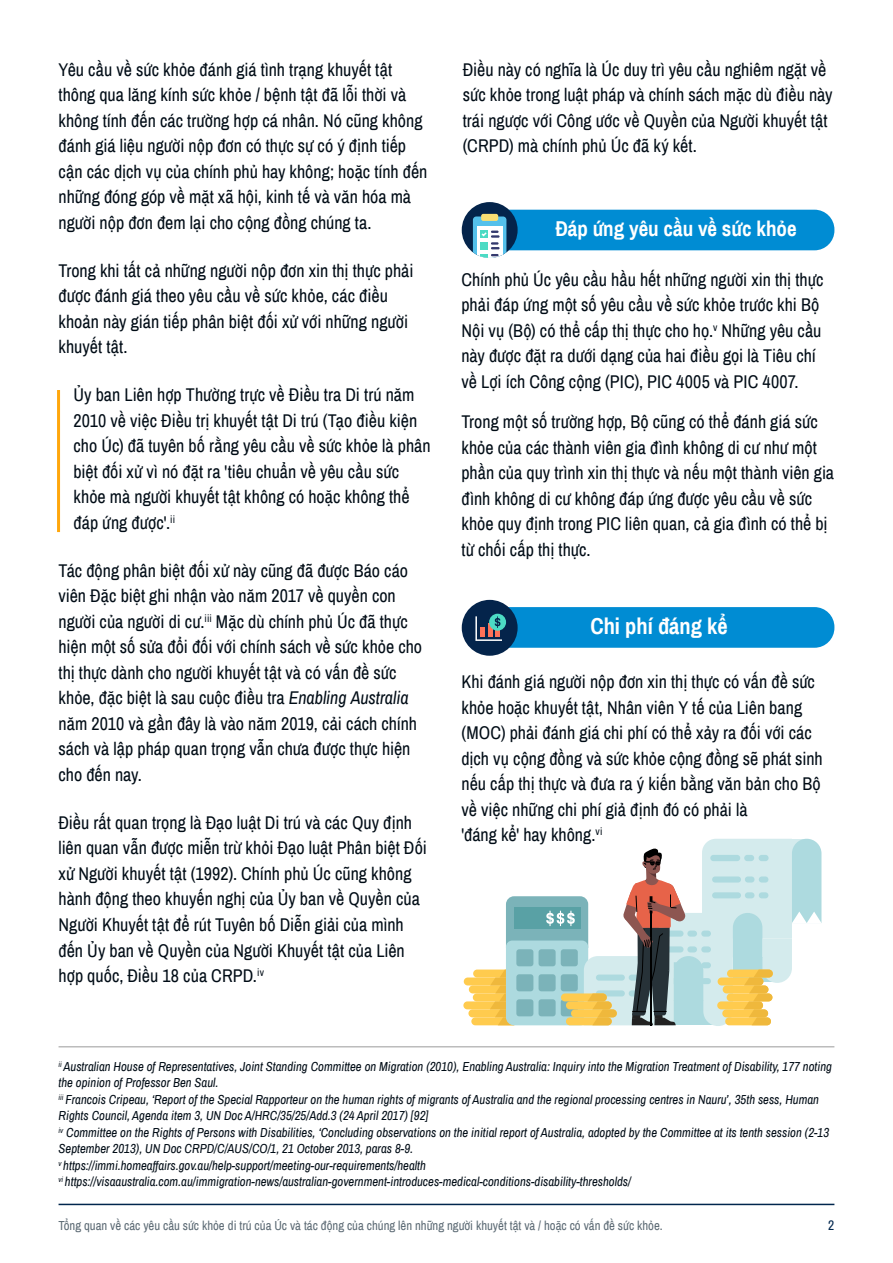
<style>
.page{position:relative;width:893px;height:1263px;background:#fff}
.page>*{position:absolute;margin:0;border:0;box-sizing:border-box;transform-origin:0 0}
.t1{font:700 22.5px "Archivo Narrow";color:#fff}
.t2{font:700 21px "Archivo Narrow";color:#fff}
.t3{font:18px/25.5px "Archivo Narrow";color:#000c16}
.t4{font:13.5px "Archivo Narrow";color:#00264d}
.t5{font:italic 12.75px/16.5px "Archivo Narrow";color:#000c16}
.t6{font:12.75px "Archivo Narrow";color:#5d6b75}
.s1{font-style:italic}
</style>
<div class="page">
<hr style="left:59px;top:1204px;width:775px;height:1px;background:#00264d">
<hr style="left:57px;top:390px;width:3px;height:142px;background:#ffa70d">
<div style="left:484px;top:210px;width:350px;height:40px;background:#008cd3;border-radius:20px"></div>
<div style="left:484px;top:607px;width:350px;height:41px;background:#008cd3;border-radius:20px"></div>
<div style="left:462px;top:202px;width:56px;height:56px;background:#04244b;border-radius:50%"></div>
<div style="left:462px;top:600px;width:56px;height:56px;background:#04244b;border-radius:50%"></div>
<div style="left:489px;top:614px;width:17px;height:17px;background:#4cdbc4;border-radius:50%"></div>
<svg style="left:475px;top:615px;width:28px;height:26px"></svg>
<div style="left:481px;top:214px;width:17px;height:7px;background:#f9df73;border-radius:2px"></div>
<svg style="left:473px;top:216px;width:33px;height:42px"></svg>
<hr style="left:59px;top:1046px;width:775px;height:1px;background:#bcbcbc">
<div style="left:471px;top:1017px;width:46px;height:8px;background:#ffcb4e;border-radius:4px"></div>
<div style="left:468px;top:1009px;width:46px;height:8px;background:#ffcb4e;border-radius:4px"></div>
<div style="left:463px;top:1001px;width:46px;height:8px;background:#ffcb4e;border-radius:4px"></div>
<div style="left:473px;top:993px;width:46px;height:8px;background:#ffcb4e;border-radius:4px"></div>
<div style="left:469px;top:985px;width:46px;height:8px;background:#ffcb4e;border-radius:4px"></div>
<div style="left:464px;top:977px;width:46px;height:8px;background:#ffcb4e;border-radius:4px"></div>
<div style="left:473px;top:969px;width:46px;height:8px;background:#ffcb4e;border-radius:4px"></div>
<svg style="left:490px;top:839px;width:331px;height:187px"></svg>
<p class="t3" style="left:59px;top:56px;width:370px">Yêu cầu về sức khỏe đánh giá tình trạng khuyết tật thông qua lăng kính sức khỏe / bệnh tật đã lỗi thời và không tính đến các trường hợp cá nhân. Nó cũng không đánh giá liệu người nộp đơn có thực sự có ý định tiếp cận các dịch vụ của chính phủ hay không; hoặc tính đến những đóng góp về mặt xã hội, kinh tế và văn hóa mà người nộp đơn đem lại cho cộng đồng chúng ta.</p>
<p class="t3" style="left:59px;top:257px;width:357px">Trong khi tất cả những người nộp đơn xin thị thực phải được đánh giá theo yêu cầu về sức khỏe, các điều khoản này gián tiếp phân biệt đối xử với những người khuyết tật.</p>
<p class="t3" style="left:74px;top:382px;width:359px">Ủy ban Liên hợp Thường trực về Điều tra Di trú năm 2010 về việc Điều trị khuyết tật Di trú (Tạo điều kiện cho Úc) đã tuyên bố rằng yêu cầu về sức khỏe là phân biệt đối xử vì nó đặt ra 'tiêu chuẩn về yêu cầu sức khỏe mà người khuyết tật không có hoặc không thể đáp ứng được'.<sup>ii</sup></p>
<p class="t3" style="left:59px;top:557px;width:365px">Tác động phân biệt đối xử này cũng đã được Báo cáo viên Đặc biệt ghi nhận vào năm 2017 về quyền con người của người di cư.<sup>iii</sup> Mặc dù chính phủ Úc đã thực hiện một số sửa đổi đối với chính sách về sức khỏe cho thị thực dành cho người khuyết tật và có vấn đề sức khỏe, đặc biệt là sau cuộc điều tra <span class="s1">Enabling Australia </span>năm 2010 và gần đây là vào năm 2019, cải cách chính sách và lập pháp quan trọng vẫn chưa được thực hiện cho đến nay.</p>
<p class="t3" style="left:59px;top:809px;width:370px">Điều rất quan trọng là Đạo luật Di trú và các Quy định liên quan vẫn được miễn trừ khỏi Đạo luật Phân biệt Đối xử Người khuyết tật (1992). Chính phủ Úc cũng không hành động theo khuyến nghị của Ủy ban về Quyền của Người Khuyết tật để rút Tuyên bố Diễn giải của mình đến Ủy ban về Quyền của Người Khuyết tật của Liên hợp quốc, Điều 18 của CRPD.<sup>iv</sup></p>
<p class="t3" style="left:463px;top:56px;width:371px">Điều này có nghĩa là Úc duy trì yêu cầu nghiêm ngặt về sức khỏe trong luật pháp và chính sách mặc dù điều này trái ngược với Công ước về Quyền của Người khuyết tật (CRPD) mà chính phủ Úc đã ký kết.</p>
<p class="t2" style="left:555px;top:214px;width:243px">Đáp ứng yêu cầu về sức khỏe</p>
<p class="t3" style="left:461px;top:266px;width:363px">Chính phủ Úc yêu cầu hầu hết những người xin thị thực phải đáp ứng một số yêu cầu về sức khỏe trước khi Bộ Nội vụ (Bộ) có thể cấp thị thực cho họ.<sup>v</sup> Những yêu cầu này được đặt ra dưới dạng của hai điều gọi là Tiêu chí về Lợi ích Công cộng (PIC), PIC 4005 và PIC 4007.</p>
<p class="t3" style="left:461px;top:409px;width:374px">Trong một số trường hợp, Bộ cũng có thể đánh giá sức khỏe của các thành viên gia đình không di cư như một phần của quy trình xin thị thực và nếu một thành viên gia đình không di cư không đáp ứng được yêu cầu về sức khỏe quy định trong PIC liên quan, cả gia đình có thể bị từ chối cấp thị thực.</p>
<p class="t1" style="left:590px;top:611px;width:139px">Chi phí đáng kể</p>
<p class="t3" style="left:461px;top:669px;width:363px">Khi đánh giá người nộp đơn xin thị thực có vấn đề sức khỏe hoặc khuyết tật, Nhân viên Y tế của Liên bang (MOC) phải đánh giá chi phí có thể xảy ra đối với các dịch vụ cộng đồng và sức khỏe cộng đồng sẽ phát sinh nếu cấp thị thực và đưa ra ý kiến bằng văn bản cho Bộ về việc những chi phí giả định đó có phải là<br>'đáng kể' hay không.<sup>vi</sup></p>
<p class="t5" style="left:59px;top:1058px;width:775px"><sup>ii</sup> Australian House of Representatives, Joint Standing Committee on Migration (2010), Enabling Australia: Inquiry into the Migration Treatment of Disability, 177 noting the opinion of Professor Ben Saul.<br><sup>iii</sup> Francois Cripeau, ‘Report of the Special Rapporteur on the human rights of migrants of Australia and the regional processing centres in Nauru’, 35th sess, Human Rights Council, Agenda item 3, UN Doc A/HRC/35/25/Add.3 (24 April 2017) [92]<br><sup>iv</sup> Committee on the Rights of Persons with Disabilities, ‘Concluding observations on the initial report of Australia, adopted by the Committee at its tenth session (2-13<br>September 2013), UN Doc CRPD/C/AUS/CO/1, 21 October 2013, paras 8-9.<br><sup>v</sup> https://immi.homeaffairs.gov.au/help-support/meeting-our-requirements/health<br><sup>vi</sup> https://visaaustralia.com.au/immigration-news/australian-government-introduces-medical-conditions-disability-thresholds/</p>
<p class="t6" style="left:59px;top:1216px;width:606px">Tổng quan về các yêu cầu sức khỏe di trú của Úc và tác động của chúng lên những người khuyết tật và / hoặc có vấn đề sức khỏe.</p>
<p class="t4" style="left:828px;top:1216px;width:8px">2</p>
</div>
